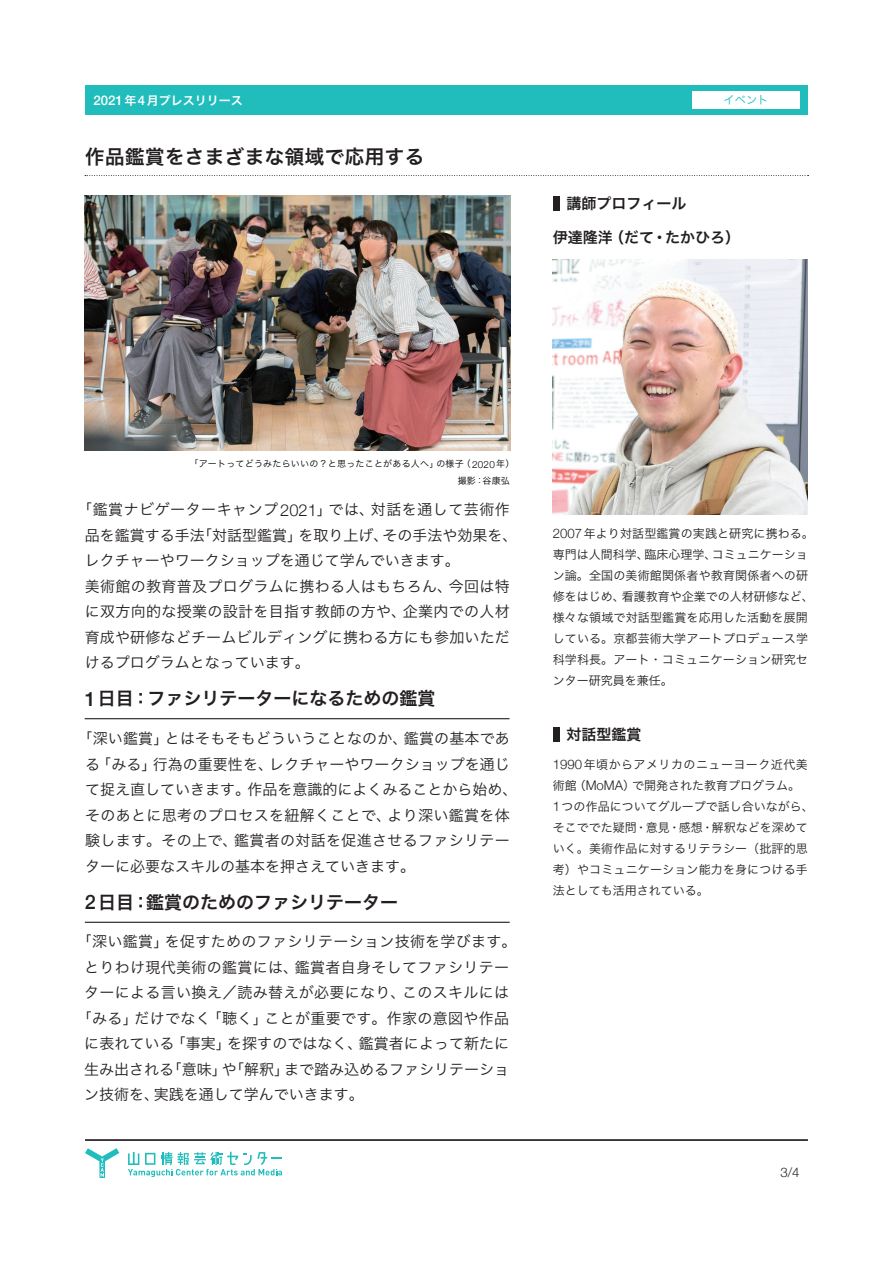
<style>
.page{position:relative;width:893px;height:1263px;background:#fff}
.page>*{position:absolute;margin:0;border:0;box-sizing:border-box;transform-origin:0 0}
.t1{font:19.5px "Hira Kaku Pro W6";letter-spacing:.025em;color:#231f20}
.t2{font:18px "Hira Kaku Pro W6";color:#231f20}
.t3{font:15px/25.5px "Hira Kaku Pro W3";letter-spacing:.015em;color:#231f20}
.t4{font:15px "Hira Kaku Pro W6";color:#231f20}
.t5{font:300 13.2px "Helvetica Neue";color:#231f20}
.t6{font:12px/21px "Hira Kaku Pro W3";letter-spacing:.015em;color:#231f20}
.t7{font:12px "Hira Kaku Pro W6";color:#fff}
.t8{font:11.25px "Hira Kaku Pro W3";color:#21bdbd}
.t9{font:9px/16.5px "Hira Kaku Pro W3";letter-spacing:.025em;color:#000}
.s1{font-family:"Helvetica Neue";font-weight:500;font-size:13.2px}
.s2{font-family:"Helvetica Neue";font-weight:300;font-size:9.9px}
.s3{font-family:"Helvetica Neue";font-weight:300;font-size:16.5px}
.s4{font-family:"Helvetica Neue";font-weight:500;font-size:19.8px}
.s5{font-family:"Helvetica Neue";font-weight:300;font-size:13.2px}
</style>
<div class="page">
<svg style="left:85px;top:1148px;width:34px;height:30px"></svg>
<svg style="left:128px;top:1152px;width:154px;height:25px"></svg>
<div style="left:85px;top:85px;width:723px;height:30px;background:#21bdbd"></div>
<hr style="left:85px;top:1139px;width:723px;height:1px;background:#231f20">
<hr style="left:85px;top:1140px;width:723px;height:1px;background:#231f20">
<svg style="left:85px;top:175px;width:723px;height:1px"></svg>
<div style="left:553px;top:196px;width:7px;height:14px;background:#231f20"></div>
<img style="left:553px;top:260px;width:255px;height:255px">
<img style="left:85px;top:196px;width:425px;height:255px">
<div style="left:692px;top:91px;width:108px;height:17px;background:#fff"></div>
<div style="left:553px;top:727px;width:7px;height:15px;background:#231f20"></div>
<hr style="left:85px;top:718px;width:424px;height:1px;background:#231f20">
<hr style="left:85px;top:922px;width:425px;height:1px;background:#231f20">
<p class="t7" style="left:94px;top:89px;width:151px"><span class="s1">2021</span>年<span class="s1">4</span>月プレスリリース</p>
<h1 class="t1" style="left:85px;top:139px;width:341px">作品鑑賞をさまざまな領域で応用する</h1>
<p class="t4" style="left:567px;top:190px;width:121px">講師プロフィール</p>
<p class="t8" style="left:723px;top:90px;width:46px">イベント</p>
<p class="t4" style="left:553px;top:224px;width:189px">伊達隆洋（だて・たかひろ）</p>
<p class="t9" style="left:458px;top:455px;width:58px;text-indent:-268px">「アートってどうみたらいいの？と思ったことがある人へ」の様子（<span class="s2">2020</span>年）撮影：谷康弘</p>
<p class="t3" style="left:85px;top:495px;width:434px;text-indent:-7px">「鑑賞ナビゲーターキャンプ<span class="s3">2021</span>」では、対話を通して芸術作品を鑑賞する手法「対話型鑑賞」を取り上げ、その手法や効果を、レクチャーやワークショップを通じて学んでいきます。<br>美術館の教育普及プログラムに携わる人はもちろん、今回は特に双方向的な授業の設計を目指す教師の方や、企業内での人材育成や研修などチームビルディングに携わる方にも参加いただけるプログラムとなっています。</p>
<p class="t2" style="left:85px;top:682px;width:352px"><span class="s4">1</span>日目：ファシリテーターになるための鑑賞</p>
<p class="t3" style="left:85px;top:725px;width:434px;text-indent:-8px">「深い鑑賞」とはそもそもどういうことなのか、鑑賞の基本である「みる」行為の重要性を、レクチャーやワークショップを通じて捉え直していきます。作品を意識的によくみることから始め、そのあとに思考のプロセスを紐解くことで、より深い鑑賞を体験します。その上で、鑑賞者の対話を促進させるファシリテーターに必要なスキルの基本を押さえていきます。</p>
<p class="t2" style="left:85px;top:886px;width:315px"><span class="s4">2</span>日目：鑑賞のためのファシリテーター</p>
<p class="t3" style="left:77px;top:928px;width:441px">「深い鑑賞」を促すためのファシリテーション技術を学びます。</p>
<p class="t3" style="left:84px;top:953px;width:426px">とりわけ現代美術の鑑賞には、鑑賞者自身そしてファシリテー</p>
<p class="t3" style="left:84px;top:979px;width:426px">ターによる言い換え／読み替えが必要になり、このスキルには</p>
<p class="t3" style="left:77px;top:1004px;width:434px">「みる」だけでなく「聴く」ことが重要です。作家の意図や作品</p>
<p class="t3" style="left:84px;top:1030px;width:426px">に表れている「事実」を探すのではなく、鑑賞者によって新たに</p>
<p class="t3" style="left:84px;top:1055px;width:426px">生み出される「意味」や「解釈」まで踏み込めるファシリテーショ</p>
<p class="t3" style="left:84px;top:1081px;width:281px">ン技術を、実践を通して学んでいきます。</p>
<p class="t6" style="left:553px;top:522px;width:263px"><span class="s5">2007</span>年より対話型鑑賞の実践と研究に携わる。専門は人間科学、臨床心理学、コミュニケーション論。全国の美術館関係者や教育関係者への研修をはじめ、看護教育や企業での人材研修など、様々な領域で対話型鑑賞を応用した活動を展開している。京都芸術大学アートプロデュース学科学科長。アート・コミュニケーション研究センター研究員を兼任。</p>
<p class="t4" style="left:567px;top:721px;width:76px">対話型鑑賞</p>
<p class="t6" style="left:553px;top:753px;width:263px"><span class="s5">1990</span>年頃からアメリカのニューヨーク近代美術館（<span class="s5">MoMA</span>）で開発された教育プログラム。<br><span class="s5">1</span>つの作品についてグループで話し合いながら、そこででた疑問・意見・感想・解釈などを深めていく。美術作品に対するリテラシー（批評的思考）やコミュニケーション能力を身につける手法としても活用されている。</p>
<p class="t5" style="left:780px;top:1161px;width:21px">3/4</p>
</div>
